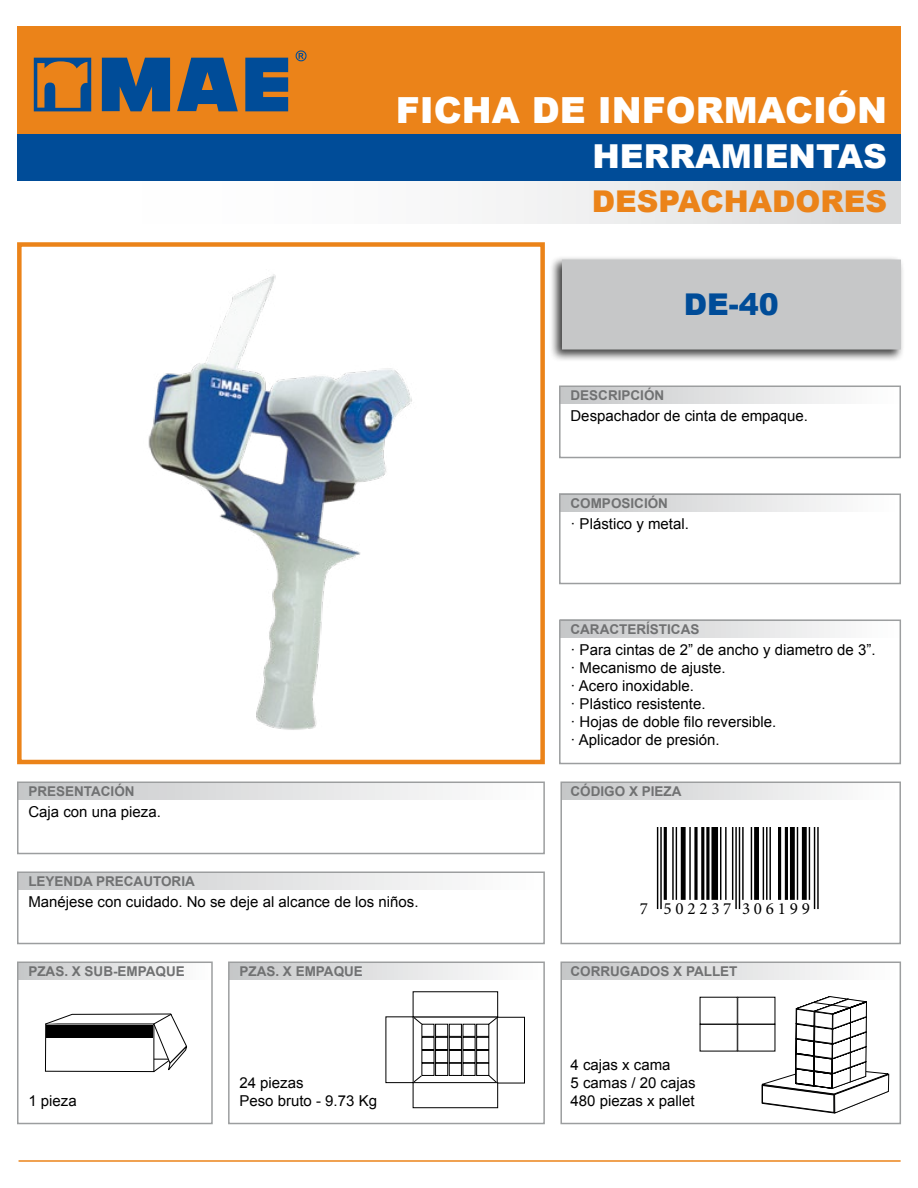
<style>
.page{position:relative;width:918px;height:1188px;background:#fff}
.page>*{position:absolute;margin:0;border:0;box-sizing:border-box;transform-origin:0 0}
.t1{font:900 36px "Arial";color:#fff}
.t2{font:900 33px "Arial";color:#fff}
.t3{font:900 30px "Arial";color:#eb8319}
.t4{font:900 30px "Arial";color:#004c98}
.t5{font:17.1px "Minion Pro";letter-spacing:.22em;color:#000}
.t6{font:15px/18px "Arial";color:#000}
.t7{font:700 13.5px "Arial";color:#707172}
</style>
<div class="page">
<div style="left:229px;top:963px;width:314px;height:17px;background:linear-gradient(to right,#c6c7c9,#fff)"></div>
<svg style="left:563px;top:965px;width:198px;height:15px;background:#d6d7d8"></svg>
<div style="left:561px;top:783px;width:338px;height:17px;background:linear-gradient(to right,#c6c7c9,#fff)"></div>
<div style="left:17px;top:170px;width:884px;height:54px;background:linear-gradient(to right,#fff,#dddedf)"></div>
<div style="left:17px;top:116px;width:884px;height:65px;background:#004c98"></div>
<div style="left:17px;top:26px;width:884px;height:108px;background:#eb8319"></div>
<hr style="left:19px;top:1160px;width:882px;height:2px;background:#eb8319">
<div style="left:17px;top:242px;width:528px;height:522px;border:4px solid #eb8319"></div>
<div style="left:549px;top:256px;width:356px;height:106px;background:#000;opacity:.75"></div>
<div style="left:562px;top:260px;width:339px;height:90px;background:#c6c7c8"></div>
<div style="left:560px;top:386px;width:340px;height:18px;background:linear-gradient(to right,#c6c7c9,#fff)"></div>
<div style="left:560px;top:494px;width:340px;height:18px;background:linear-gradient(to right,#c6c7c9,#fff)"></div>
<div style="left:560px;top:620px;width:340px;height:18px;background:linear-gradient(to right,#c6c7c8,#fff)"></div>
<div style="left:559px;top:620px;width:342px;height:144px;border:2px solid #9c9e9f"></div>
<div style="left:18px;top:783px;width:526px;height:17px;background:linear-gradient(to right,#c6c7c9,#fff)"></div>
<div style="left:559px;top:386px;width:342px;height:72px;border:2px solid #9c9e9f"></div>
<div style="left:559px;top:494px;width:342px;height:90px;border:2px solid #9c9e9f"></div>
<div style="left:17px;top:782px;width:528px;height:72px;border:2px solid #9c9e9f"></div>
<svg style="left:102px;top:58px;width:68px;height:53px;background:#215385"></svg>
<svg style="left:177px;top:58px;width:61px;height:53px"></svg>
<svg style="left:245px;top:58px;width:43px;height:53px;background:#1c5288"></svg>
<svg style="left:34px;top:58px;width:57px;height:53px"></svg>
<svg style="left:296px;top:50px;width:11px;height:11px"></svg>
<div style="left:18px;top:873px;width:526px;height:16px;background:linear-gradient(to right,#c6c7c9,#fff)"></div>
<div style="left:17px;top:871px;width:528px;height:73px;border:2px solid #9c9e9f"></div>
<div style="left:18px;top:963px;width:193px;height:17px;background:linear-gradient(to right,#c6c7c9,#fff)"></div>
<div style="left:228px;top:962px;width:317px;height:162px;border:2px solid #9c9e9f"></div>
<div style="left:560px;top:782px;width:341px;height:162px;border:2px solid #9c9e9f"></div>
<div style="left:560px;top:962px;width:341px;height:162px;border:2px solid #9c9e9f"></div>
<div style="left:17px;top:962px;width:196px;height:162px;border:2px solid #9c9e9f"></div>
<img style="left:148px;top:274px;width:264px;height:456px">
<svg style="left:414px;top:1017px;width:9px;height:7px"></svg>
<svg style="left:487px;top:1017px;width:10px;height:9px"></svg>
<svg style="left:488px;top:1074px;width:9px;height:8px"></svg>
<svg style="left:412px;top:1075px;width:10px;height:9px"></svg>
<div style="left:497px;top:1017px;width:28px;height:67px;border:1px solid #000"></div>
<div style="left:413px;top:1082px;width:85px;height:26px;border:1px solid #000"></div>
<div style="left:421px;top:1024px;width:14px;height:13px;border:1px solid #000"></div>
<div style="left:435px;top:1024px;width:13px;height:13px;border:1px solid #000"></div>
<div style="left:449px;top:1024px;width:13px;height:13px;border:1px solid #000"></div>
<div style="left:462px;top:1024px;width:14px;height:13px;border:1px solid #000"></div>
<div style="left:476px;top:1024px;width:13px;height:13px;border:1px solid #000"></div>
<div style="left:421px;top:1037px;width:14px;height:13px;border:1px solid #000"></div>
<div style="left:435px;top:1037px;width:13px;height:13px;border:1px solid #000"></div>
<div style="left:449px;top:1037px;width:13px;height:13px;border:1px solid #000"></div>
<div style="left:462px;top:1037px;width:14px;height:13px;border:1px solid #000"></div>
<div style="left:476px;top:1037px;width:13px;height:13px;border:1px solid #000"></div>
<div style="left:421px;top:1050px;width:14px;height:13px;border:1px solid #000"></div>
<div style="left:435px;top:1050px;width:13px;height:13px;border:1px solid #000"></div>
<div style="left:449px;top:1050px;width:13px;height:13px;border:1px solid #000"></div>
<div style="left:462px;top:1050px;width:14px;height:13px;border:1px solid #000"></div>
<div style="left:476px;top:1050px;width:13px;height:13px;border:1px solid #000"></div>
<div style="left:421px;top:1063px;width:14px;height:13px;border:1px solid #000"></div>
<div style="left:435px;top:1063px;width:13px;height:13px;border:1px solid #000"></div>
<div style="left:449px;top:1063px;width:13px;height:13px;border:1px solid #000"></div>
<div style="left:462px;top:1063px;width:14px;height:13px;border:1px solid #000"></div>
<div style="left:476px;top:1063px;width:13px;height:13px;border:1px solid #000"></div>
<svg style="left:45px;top:1013px;width:142px;height:59px"></svg>
<hr style="left:657px;top:828px;width:1px;height:81px;background:#000">
<hr style="left:660px;top:828px;width:2px;height:81px;background:#000">
<hr style="left:664px;top:828px;width:3px;height:72px;background:#000">
<hr style="left:672px;top:828px;width:2px;height:72px;background:#000">
<hr style="left:676px;top:828px;width:1px;height:72px;background:#000">
<div style="left:681px;top:828px;width:5px;height:72px;background:#000"></div>
<hr style="left:689px;top:828px;width:2px;height:72px;background:#000">
<svg style="left:694px;top:828px;width:4px;height:72px"></svg>
<hr style="left:701px;top:828px;width:3px;height:72px;background:#000">
<svg style="left:706px;top:828px;width:4px;height:72px"></svg>
<div style="left:711px;top:828px;width:7px;height:72px;background:#000"></div>
<hr style="left:720px;top:828px;width:1px;height:72px;background:#000">
<hr style="left:725px;top:828px;width:2px;height:72px;background:#000">
<hr style="left:732px;top:828px;width:1px;height:72px;background:#000">
<hr style="left:735px;top:828px;width:2px;height:81px;background:#000">
<hr style="left:739px;top:828px;width:1px;height:81px;background:#000">
<hr style="left:742px;top:828px;width:2px;height:72px;background:#000">
<hr style="left:751px;top:828px;width:1px;height:72px;background:#000">
<div style="left:754px;top:828px;width:5px;height:72px;background:#000"></div>
<hr style="left:763px;top:828px;width:1px;height:72px;background:#000">
<hr style="left:766px;top:828px;width:2px;height:72px;background:#000">
<hr style="left:769px;top:828px;width:2px;height:72px;background:#000">
<hr style="left:778px;top:828px;width:3px;height:72px;background:#000">
<hr style="left:785px;top:828px;width:3px;height:72px;background:#000">
<div style="left:790px;top:828px;width:5px;height:72px;background:#000"></div>
<hr style="left:797px;top:828px;width:1px;height:72px;background:#000">
<div style="left:802px;top:828px;width:5px;height:72px;background:#000"></div>
<hr style="left:809px;top:828px;width:1px;height:72px;background:#000">
<hr style="left:814px;top:828px;width:1px;height:81px;background:#000">
<hr style="left:817px;top:828px;width:2px;height:81px;background:#000">
<div style="left:700px;top:1024px;width:38px;height:28px;border:1px solid #000"></div>
<div style="left:737px;top:1024px;width:38px;height:28px;border:1px solid #000"></div>
<div style="left:737px;top:997px;width:38px;height:27px;border:1px solid #000"></div>
<svg style="left:761px;top:941px;width:129px;height:221px"></svg>
<h1 class="t1" style="left:396px;top:84px;width:493px">FICHA DE INFORMACIÓN</h1>
<h2 class="t2" style="left:592px;top:132px;width:296px">HERRAMIENTAS</h2>
<h3 class="t3" style="left:592px;top:180px;width:297px">DESPACHADORES</h3>
<h3 class="t4" style="left:684px;top:282px;width:97px">DE-40</h3>
<p class="t7" style="left:571px;top:387px;width:95px">DESCRIPCIÓN</p>
<p class="t6" style="left:571px;top:407px;width:239px">Despachador de cinta de empaque.</p>
<p class="t7" style="left:571px;top:495px;width:99px">COMPOSICIÓN</p>
<p class="t6" style="left:571px;top:515px;width:120px">· Plástico y metal.</p>
<p class="t7" style="left:571px;top:621px;width:130px">CARACTERÍSTICAS</p>
<p class="t7" style="left:28px;top:783px;width:108px">PRESENTACIÓN</p>
<p class="t6" style="left:28px;top:803px;width:134px">Caja con una pieza.</p>
<p class="t7" style="left:28px;top:873px;width:168px">LEYENDA PRECAUTORIA</p>
<p class="t6" style="left:28px;top:893px;width:392px">Manéjese con cuidado. No se deje al alcance de los niños.</p>
<p class="t6" style="left:571px;top:641px;width:307px">· Para cintas de 2” de ancho y diametro de 3”. · Mecanismo de ajuste.<br>· Acero inoxidable.<br>· Plástico resistente.<br>· Hojas de doble filo reversible.<br>· Aplicador de presión.</p>
<p class="t7" style="left:571px;top:783px;width:113px">CÓDIGO X PIEZA</p>
<p class="t5" style="left:640px;top:897px;width:172px">7 502237 306199</p>
<p class="t7" style="left:28px;top:963px;width:158px">PZAS. X SUB-EMPAQUE</p>
<p class="t7" style="left:239px;top:963px;width:125px">PZAS. X EMPAQUE</p>
<p class="t7" style="left:571px;top:963px;width:169px">CORRUGADOS X PALLET</p>
<p class="t6" style="left:239px;top:1073px;width:66px">24 piezas</p>
<p class="t6" style="left:28px;top:1091px;width:50px">1 pieza</p>
<p class="t6" style="left:239px;top:1091px;width:139px">Peso bruto - 9.73 Kg</p>
<p class="t6" style="left:571px;top:1056px;width:127px">4 cajas x cama<br>5 camas / 20 cajas<br>480 piezas x pallet</p>
</div>
